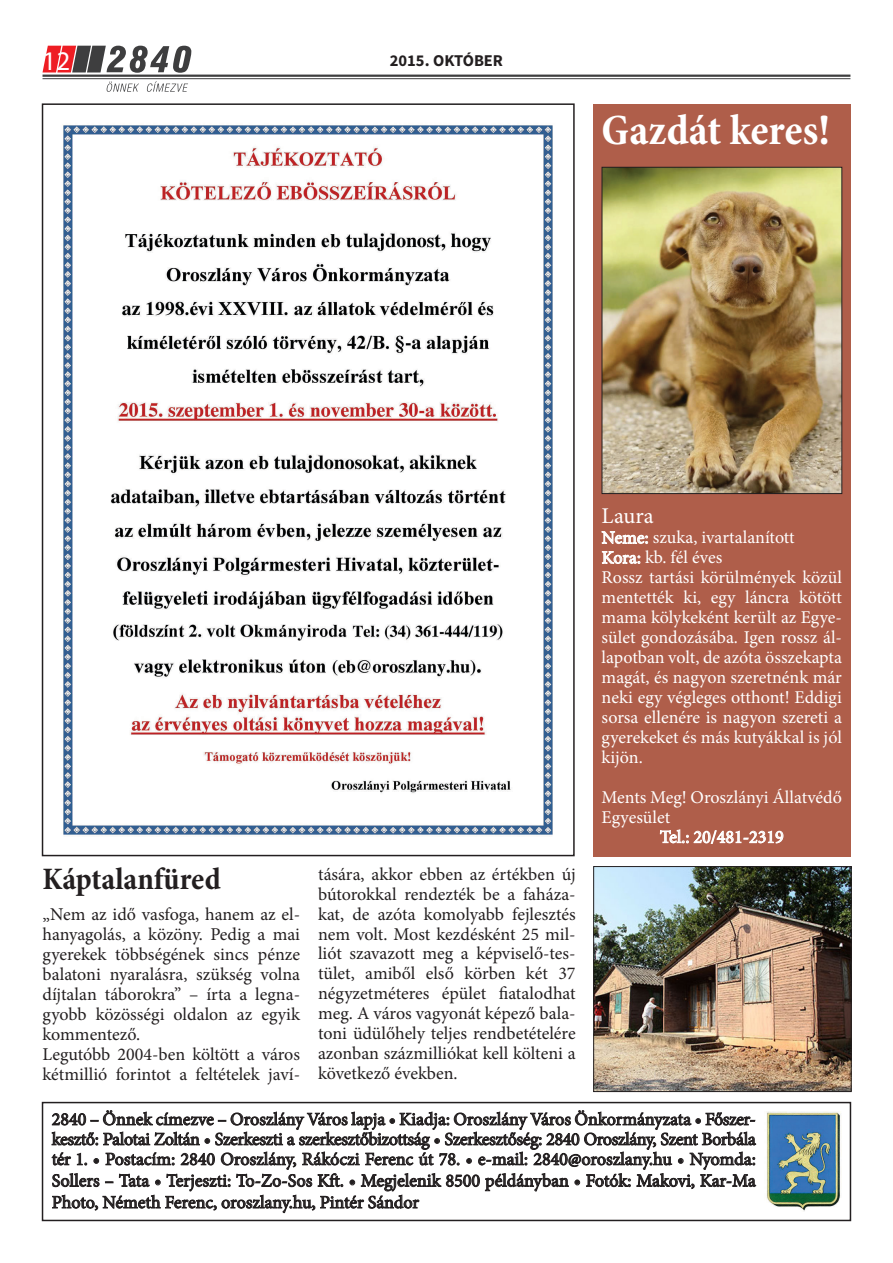
<style>
.page{position:relative;width:893px;height:1263px;background:#fff}
.page>*{position:absolute;margin:0;border:0;box-sizing:border-box;transform-origin:0 0}
.t1{font:700 condensed 43.5px "Minion Pro";color:#fff}
.t2{font:700 condensed 31.5px "Minion Pro";color:#231f20}
.t3{font:27px "Myriad Pro";color:#fff}
.t4{font:22.5px "Minion Pro";color:#fff}
.t5{font:18px/20px "Minion Pro";color:#231f20;text-align:justify}
.t6{font:18px/20px "Minion Pro";color:#fff;text-align:justify}
.t7{font:700 16.5px "Source Sans Pro";color:#231f20}
</style>
<div class="page">
<svg style="left:43px;top:46px;width:148px;height:27px"></svg>
<svg style="left:107px;top:82px;width:32px;height:10px"></svg>
<svg style="left:147px;top:81px;width:41px;height:11px"></svg>
<hr style="left:43px;top:75px;width:807px;height:2px;background:#3e3e3f">
<hr style="left:43px;top:78px;width:807px;height:1px;background:#3e3e3f">
<svg style="left:51px;top:1110px;width:706px;height:112px"></svg>
<div style="left:42px;top:1102px;width:809px;height:119px;border:2px solid #231f20"></div>
<img style="left:63px;top:125px;width:490px;height:711px">
<img style="left:767px;top:1112px;width:74px;height:99px">
<div style="left:593px;top:104px;width:257px;height:752px;background:#af5e4a"></div>
<svg style="left:601px;top:531px;width:47px;height:13px"></svg>
<svg style="left:602px;top:551px;width:38px;height:13px"></svg>
<svg style="left:660px;top:829px;width:124px;height:15px"></svg>
<img style="left:604px;top:169px;width:236px;height:323px">
<div style="left:602px;top:167px;width:240px;height:327px;border:1px solid #231f20"></div>
<img style="left:595px;top:868px;width:255px;height:222px">
<div style="left:593px;top:866px;width:259px;height:226px;border:1px solid #231f20"></div>
<p class="t3" style="left:43px;top:45px;width:29px">12</p>
<p class="t7" style="left:390px;top:50px;width:115px">2015. OKTÓBER</p>
<p class="t1" style="left:602px;top:100px;width:230px">Gazdát keres!</p>
<p class="t2" style="left:43px;top:858px;width:180px">Káptalanfüred</p>
<p class="t5" style="left:43px;top:904px;width:259px">„Nem az idő vasfoga, hanem az el&shy;hanyagolás, a közöny. Pedig a mai gyerekek többségének sincs pénze balatoni nyaralásra, szükség volna díjtalan táborokra” – írta a legna&shy;gyobb közösségi oldalon az egyik kommentező.</p>
<p class="t5" style="left:43px;top:1044px;width:259px">Legutóbb 2004-ben költött a város kétmillió forintot a feltételek javí-</p>
<p class="t5" style="left:318px;top:864px;width:259px">tására, akkor ebben az értékben új bútorokkal rendezték be a faháza&shy;kat, de azóta komolyabb fejlesztés nem volt. Most kezdésként 25 mil&shy;liót szavazott meg a képviselő-tes&shy;tület, amiből első körben két 37 négyzetméteres épület fiatalodhat meg. A város vagyonát képező bala&shy;toni üdülőhely teljes rendbetételére azonban százmilliókat kell költeni a következő években.</p>
<p class="t4" style="left:602px;top:501px;width:54px">Laura</p>
<p class="t6" style="left:602px;top:528px;width:195px">Neme: szuka, ivartalanított</p>
<p class="t6" style="left:602px;top:548px;width:122px">Kora: kb. fél éves</p>
<p class="t6" style="left:602px;top:568px;width:242px">Rossz tartási körülmények közül mentették ki, egy láncra kötött mama kölykeként került az Egye&shy;sület gondozásába. Igen rossz ál&shy;lapotban volt, de azóta összekapta magát, és nagyon szeretnénk már neki egy végleges otthont! Eddigi sorsa ellenére is nagyon szereti a gyerekeket és más kutyákkal is jól kijön.</p>
<p class="t6" style="left:602px;top:787px;width:242px">Ments Meg! Oroszlányi Állatvédő<br>Egyesület</p>
<p class="t6" style="left:660px;top:827px;width:125px">Tel.: 20/481-2319</p>
<p class="t5" style="left:52px;top:1109px;width:706px">2840 – Önnek címezve – Oroszlány Város lapja • Kiadja: Oroszlány Város Önkormányzata • Főszer&shy;kesztő: Palotai Zoltán • Szerkeszti a szerkesztőbizottság • Szerkesztőség: 2840 Oroszlány, Szent Borbála tér 1. • Postacím: 2840 Oroszlány, Rákóczi Ferenc út 78. • e-mail: 2840@oroszlany.hu • Nyomda:</p>
<p class="t5" style="left:52px;top:1170px;width:706px;line-height:21.6px">Sollers – Tata • Terjeszti: To-Zo-Sos Kft. • Megjelenik 8500 példányban • Fotók: Makovi, Kar-Ma<br>Photo, Németh Ferenc, oroszlany.hu, Pintér Sándor</p>
</div>
